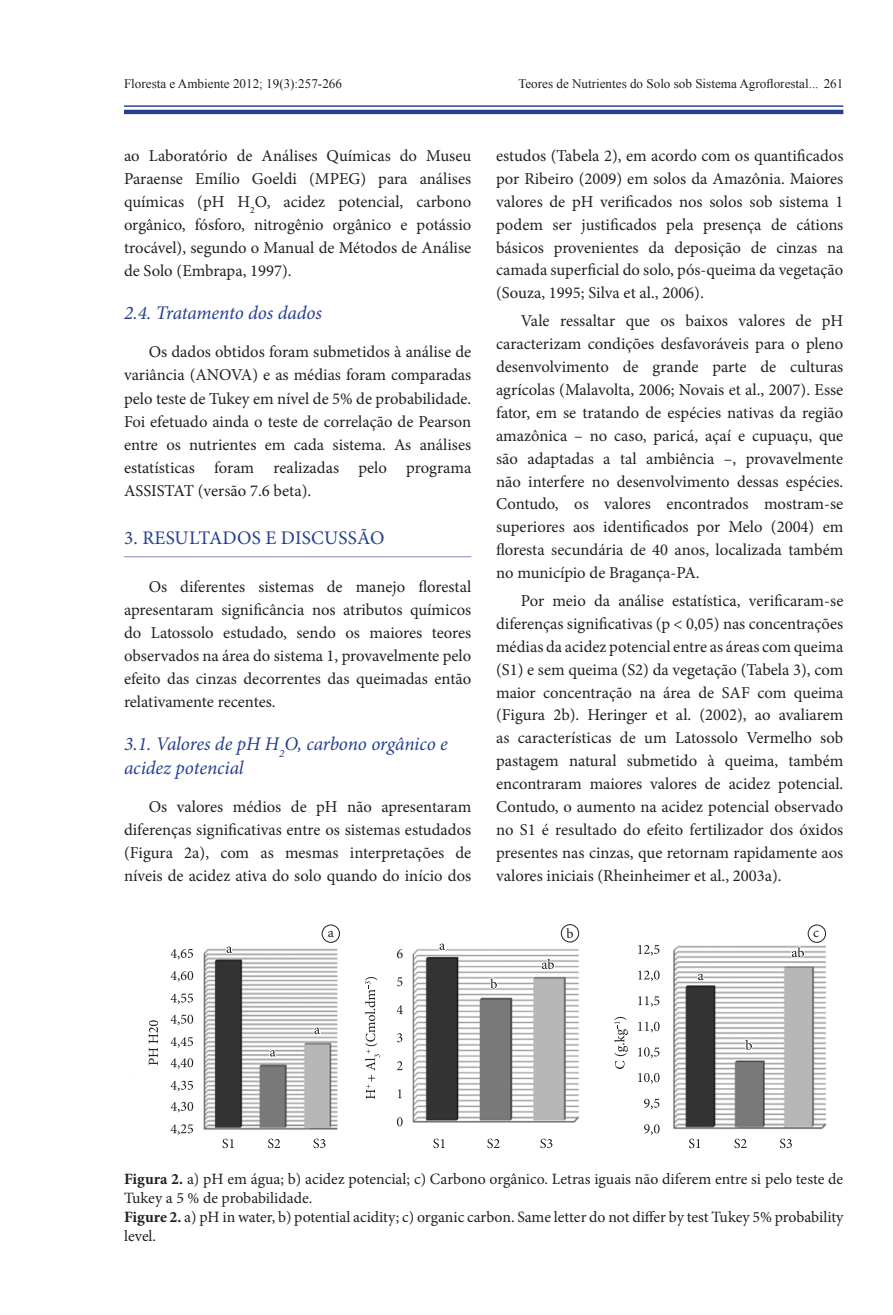
<style>
.page{position:relative;width:893px;height:1315px;background:#fff}
.page>*{position:absolute;margin:0;border:0;box-sizing:border-box;transform-origin:0 0}
.t1{font:italic 19.25px/23.4px "Minion Pro";letter-spacing:-.005em;color:#253f8e}
.t2{font:19.25px "Minion Pro";letter-spacing:.01em;color:#253f8e}
.Corpo{font:16.62px/22.9px "Minion Pro";color:#231f20;text-align:justify}
._1__Legenda_figura{font:15.75px/18.9px "Minion Pro";color:#231f20}
.t3{font:14px "Minion Pro";color:#231f20}
.t4{font:13.12px "Times New Roman";color:#231f20}
.s1{font-weight:700}
</style>
<div class="page">
<hr style="left:124px;top:110px;width:719px;height:4px;background:#253f8e">
<hr style="left:124px;top:105px;width:719px;height:2px;background:#253f8e">
<hr style="left:124px;top:556px;width:347px;height:1px;background:#8688ba">
<img style="left:148px;top:936px;width:679px;height:213px">
<svg style="left:171px;top:949px;width:22px;height:10px"></svg>
<svg style="left:171px;top:971px;width:22px;height:10px"></svg>
<svg style="left:171px;top:993px;width:22px;height:11px"></svg>
<svg style="left:171px;top:1014px;width:22px;height:11px"></svg>
<svg style="left:171px;top:1037px;width:22px;height:10px"></svg>
<svg style="left:171px;top:1058px;width:22px;height:10px"></svg>
<svg style="left:171px;top:1080px;width:22px;height:11px"></svg>
<svg style="left:171px;top:1102px;width:22px;height:10px"></svg>
<svg style="left:171px;top:1124px;width:22px;height:10px"></svg>
<svg style="left:225px;top:944px;width:9px;height:18px"></svg>
<svg style="left:268px;top:1048px;width:10px;height:17px"></svg>
<svg style="left:313px;top:1026px;width:9px;height:17px"></svg>
<svg style="left:149px;top:1020px;width:9px;height:45px"></svg>
<svg style="left:222px;top:1138px;width:12px;height:10px"></svg>
<svg style="left:268px;top:1138px;width:12px;height:10px"></svg>
<svg style="left:313px;top:1138px;width:12px;height:10px"></svg>
<svg style="left:638px;top:945px;width:21px;height:10px"></svg>
<svg style="left:638px;top:970px;width:22px;height:11px"></svg>
<svg style="left:638px;top:996px;width:21px;height:10px"></svg>
<svg style="left:638px;top:1022px;width:22px;height:10px"></svg>
<svg style="left:638px;top:1047px;width:21px;height:11px"></svg>
<svg style="left:638px;top:1073px;width:22px;height:10px"></svg>
<svg style="left:644px;top:1098px;width:15px;height:11px"></svg>
<svg style="left:644px;top:1124px;width:16px;height:10px"></svg>
<svg style="left:614px;top:1017px;width:14px;height:52px"></svg>
<svg style="left:689px;top:1138px;width:11px;height:10px"></svg>
<svg style="left:734px;top:1138px;width:13px;height:10px"></svg>
<svg style="left:780px;top:1138px;width:12px;height:10px"></svg>
<svg style="left:397px;top:1117px;width:6px;height:9px"></svg>
<svg style="left:398px;top:1089px;width:4px;height:9px"></svg>
<svg style="left:397px;top:1061px;width:6px;height:9px"></svg>
<svg style="left:397px;top:1033px;width:5px;height:9px"></svg>
<svg style="left:397px;top:1005px;width:6px;height:9px"></svg>
<svg style="left:397px;top:977px;width:5px;height:9px"></svg>
<svg style="left:397px;top:949px;width:6px;height:9px"></svg>
<svg style="left:438px;top:941px;width:9px;height:18px"></svg>
<svg style="left:696px;top:972px;width:10px;height:17px"></svg>
<svg style="left:489px;top:976px;width:10px;height:14px"></svg>
<svg style="left:744px;top:1037px;width:10px;height:14px"></svg>
<svg style="left:540px;top:956px;width:16px;height:22px"></svg>
<svg style="left:790px;top:944px;width:16px;height:22px"></svg>
<svg style="left:433px;top:1138px;width:12px;height:10px"></svg>
<svg style="left:487px;top:1138px;width:12px;height:10px"></svg>
<svg style="left:540px;top:1138px;width:12px;height:10px"></svg>
<svg style="left:365px;top:977px;width:15px;height:122px"></svg>
<div style="left:322px;top:925px;width:17px;height:17px;background:#fff;border-radius:50%"></div>
<div style="left:322px;top:924px;width:18px;height:18px;border:1px solid #231f20;border-radius:50%"></div>
<div style="left:561px;top:924px;width:18px;height:18px;background:#fff;border-radius:50%"></div>
<div style="left:561px;top:924px;width:18px;height:18px;border:1px solid #231f20;border-radius:50%"></div>
<div style="left:808px;top:925px;width:17px;height:17px;background:#fff;border-radius:50%"></div>
<div style="left:808px;top:924px;width:18px;height:18px;border:1px solid #231f20;border-radius:50%"></div>
<p class="t4" style="left:124px;top:75px;width:219px">Floresta e Ambiente 2012; 19(3):257-266</p>
<p class="t4" style="left:518px;top:75px;width:326px">Teores de Nutrientes do Solo sob Sistema Agroflorestal... 261</p>
<p class="Corpo" style="left:124px;top:144px;width:349px">ao Laboratório de Análises Químicas do Museu Paraense Emílio Goeldi (MPEG) para análises químicas (pH H<sub>2</sub>O, acidez potencial, carbono orgânico, fósforo, nitrogênio orgânico e potássio trocável), segundo o Manual de Métodos de Análise de Solo (Embrapa, 1997).</p>
<p class="t1" style="left:124px;top:301px;width:199px">2.4. Tratamento dos dados</p>
<p class="Corpo" style="left:124px;top:341px;width:349px;text-indent:25px">Os dados obtidos foram submetidos à análise de variância (ANOVA) e as médias foram comparadas pelo teste de Tukey em nível de 5% de probabilidade.<br>Foi efetuado ainda o teste de correlação de Pearson entre os nutrientes em cada sistema. As análises estatísticas foram realizadas pelo programa ASSISTAT (versão 7.6 beta).</p>
<p class="t2" style="left:124px;top:525px;width:262px">3. RESULTADOS E DISCUSSÃO</p>
<p class="Corpo" style="left:124px;top:575px;width:349px;text-indent:25px">Os diferentes sistemas de manejo florestal apresentaram significância nos atributos químicos do Latossolo estudado, sendo os maiores teores observados na área do sistema 1, provavelmente pelo efeito das cinzas decorrentes das queimadas então relativamente recentes.</p>
<p class="t1" style="left:124px;top:732px;width:325px">3.1. Valores de pH H<sub>2</sub>O, carbono orgânico e acidez potencial</p>
<p class="Corpo" style="left:124px;top:795px;width:349px;text-indent:25px">Os valores médios de pH não apresentaram diferenças significativas entre os sistemas estudados (Figura 2a), com as mesmas interpretações de níveis de acidez ativa do solo quando do início dos</p>
<p class="Corpo" style="left:496px;top:144px;width:349px">estudos (Tabela 2), em acordo com os quantificados por Ribeiro (2009) em solos da Amazônia. Maiores valores de pH verificados nos solos sob sistema 1 podem ser justificados pela presença de cátions básicos provenientes da deposição de cinzas na camada superficial do solo, pós-queima da vegetação (Souza, 1995; Silva et al., 2006).</p>
<p class="Corpo" style="left:496px;top:309px;width:349px;text-indent:25px">Vale ressaltar que os baixos valores de pH caracterizam condições desfavoráveis para o pleno desenvolvimento de grande parte de culturas agrícolas (Malavolta, 2006; Novais et al., 2007). Esse fator, em se tratando de espécies nativas da região amazônica – no caso, paricá, açaí e cupuaçu, que são adaptadas a tal ambiência –, provavelmente não interfere no desenvolvimento dessas espécies.<br>Contudo, os valores encontrados mostram-se superiores aos identificados por Melo (2004) em floresta secundária de 40 anos, localizada também no município de Bragança-PA.</p>
<p class="Corpo" style="left:496px;top:589px;width:349px;text-indent:25px">Por meio da análise estatística, verificaram-se diferenças significativas (p &lt; 0,05) nas concentrações médias da acidez potencial entre as áreas com queima (S1) e sem queima (S2) da vegetação (Tabela 3), com maior concentração na área de SAF com queima (Figura 2b). Heringer et al. (2002), ao avaliarem as características de um Latossolo Vermelho sob pastagem natural submetido à queima, também encontraram maiores valores de acidez potencial.<br>Contudo, o aumento na acidez potencial observado no S1 é resultado do efeito fertilizador dos óxidos presentes nas cinzas, que retornam rapidamente aos valores iniciais (Rheinheimer et al., 2003a).</p>
<p class="t3" style="left:328px;top:923px;width:8px">a</p>
<p class="t3" style="left:566px;top:924px;width:9px">b</p>
<p class="t3" style="left:813px;top:923px;width:7px">c</p>
<p class="_1__Legenda_figura" style="left:124px;top:1169px;width:721px"><span class="s1">Figura 2.</span> a) pH em água; b) acidez potencial; c) Carbono orgânico. Letras iguais não diferem entre si pelo teste de<br>Tukey a 5 % de probabilidade.</p>
<p class="_1__Legenda_figura" style="left:124px;top:1207px;width:721px"><span class="s1">Figure 2.</span> a) pH in water, b) potential acidity; c) organic carbon. Same letter do not differ by test Tukey 5% probability level.</p>
</div>
